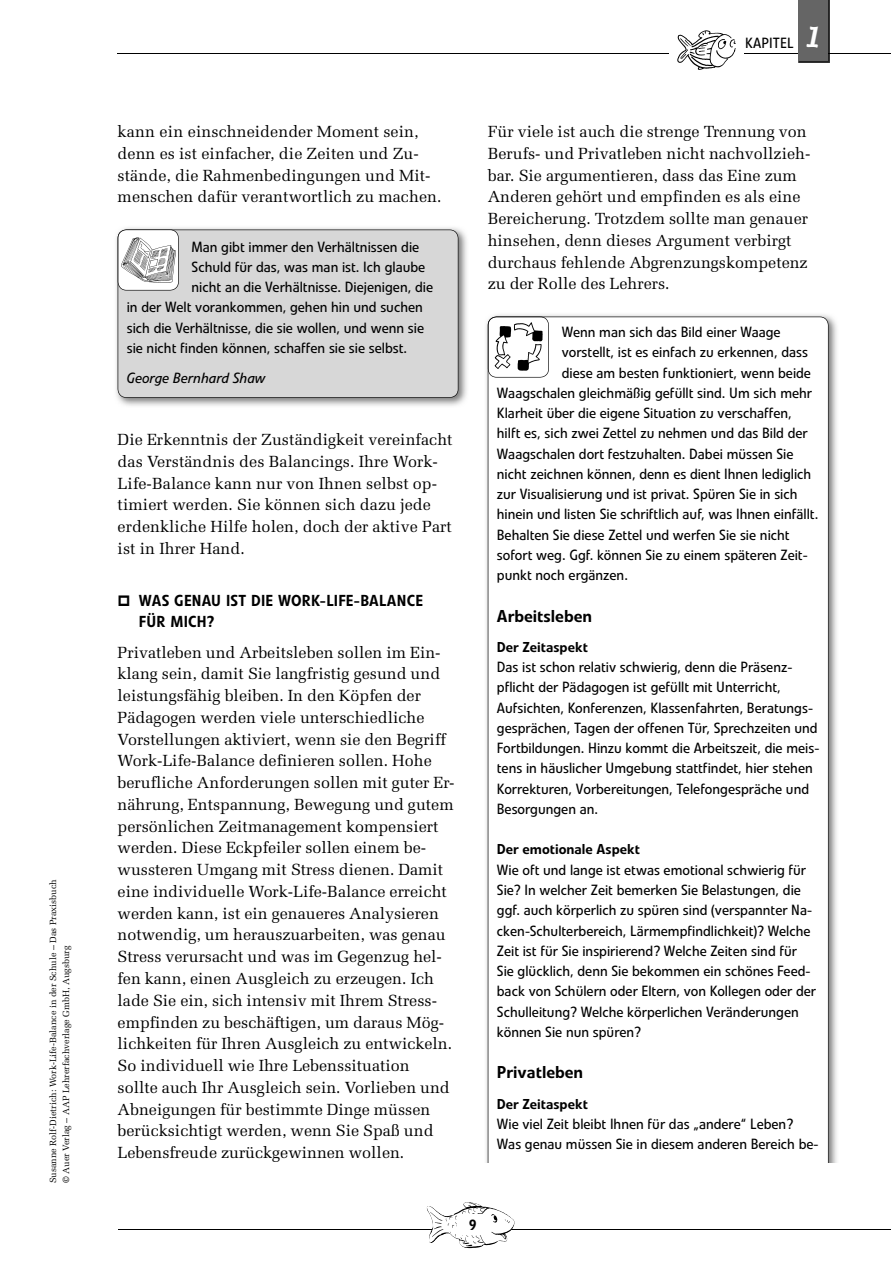
<style>
.page{position:relative;width:891px;height:1265px;background:#fff}
.page>*{position:absolute;margin:0;border:0;box-sizing:border-box;transform-origin:0 0}
.t1{font:24px "Textile";color:#fff}
.t2{font:500 16.95px "Linotype Veto";color:#000}
.t3{font:16.2px/21.8px "Melior LT";color:#000}
.t4{font:500 15.75px/21.8px "Linotype Veto";letter-spacing:.01em;color:#000}
.t5{font:14.7px/20.2px "Linotype Veto";color:#000}
.t6{font:italic 14.7px "Linotype Veto";color:#000}
.t7{font:500 14.7px "Linotype Veto";color:#000}
.t8{font:500 14.25px "Linotype Veto";color:#000}
.t9{font:9px/12.8px "Melior LT";color:#000}
</style>
<div class="page">
<hr style="left:118px;top:53px;width:772px;height:1px;background:#000">
<div style="left:669px;top:23px;width:74px;height:56px;background:#fff"></div>
<img style="left:677px;top:30px;width:58px;height:39px">
<img style="left:798px;top:0;width:31px;height:63px">
<div style="left:798px;top:0;width:30px;height:61px;background:#656565"></div>
<img style="left:116px;top:227px;width:351px;height:179px">
<div style="left:118px;top:229px;width:340px;height:169px;background:#d7d7d7"></div>
<svg style="left:118px;top:229px;width:61px;height:61px"></svg>
<img style="left:486px;top:314px;width:351px;height:848px">
<svg style="left:487px;top:316px;width:341px;height:846px"></svg>
<svg style="left:488px;top:316px;width:61px;height:61px"></svg>
<hr style="left:118px;top:1229px;width:772px;height:1px;background:#000">
<img style="left:427px;top:1203px;width:86px;height:45px">
<div style="left:457px;top:1214px;width:31px;height:21px;background:#fff"></div>
<p class="t9" style="left:47px;top:1183px;width:305px;rotate:-90deg">Susanne Rolf-Dietrich: Work-Life-Balance in der Schule – Das Praxisbuch © Auer Verlag – AAP Lehrerfachverlage GmbH, Augsburg</p>
<p class="t5" style="left:745px;top:33px;width:50px">KAPITEL</p>
<h1 class="t1" style="left:803px;top:25px;width:18px">1</h1>
<p class="t3" style="left:118px;top:121px;width:325px">kann ein einschneidender Moment sein, denn es ist einfacher, die Zeiten und Zu&shy;stände, die Rahmenbedingungen und Mit&shy;menschen dafür verantwortlich zu machen.</p>
<p class="t5" style="left:191px;top:236px;width:229px">Man gibt immer den Verhältnissen die</p>
<p class="t5" style="left:191px;top:257px;width:235px">Schuld für das, was man ist. Ich glaube</p>
<p class="t5" style="left:191px;top:277px;width:243px">nicht an die Verhältnisse. Diejenigen, die</p>
<p class="t5" style="left:127px;top:297px;width:298px">in der Welt vorankommen, gehen hin und suchen</p>
<p class="t5" style="left:127px;top:317px;width:299px">sich die Verhältnisse, die sie wollen, und wenn sie</p>
<p class="t5" style="left:127px;top:338px;width:282px">sie nicht finden können, schaffen sie sie selbst.</p>
<p class="t6" style="left:127px;top:369px;width:140px">George Bernhard Shaw</p>
<p class="t3" style="left:118px;top:429px;width:336px">Die Erkenntnis der Zuständigkeit vereinfacht das Verständnis des Balancings. Ihre Work-Life-Balance kann nur von Ihnen selbst op&shy;timiert werden. Sie können sich dazu jede erdenkliche Hilfe holen, doch der aktive Part ist in Ihrer Hand.</p>
<p class="t4" style="left:139px;top:589px;width:285px">WAS GENAU IST DIE WORK-LIFE-BALANCE<br>FÜR MICH?</p>
<p class="t3" style="left:118px;top:641px;width:338px">Privatleben und Arbeitsleben sollen im Ein&shy;klang sein, damit Sie langfristig gesund und leistungsfähig bleiben. In den Köpfen der Pädagogen werden viele unterschiedliche Vorstellungen aktiviert, wenn sie den Begriff Work-Life-Balance definieren sollen. Hohe berufliche Anforderungen sollen mit guter Er&shy;nährung, Entspannung, Bewegung und gutem persönlichen Zeitmanagement kompensiert werden. Diese Eckpfeiler sollen einem be&shy;wussteren Umgang mit Stress dienen. Damit eine individuelle Work-Life-Balance erreicht werden kann, ist ein genaueres Analysieren notwendig, um herauszuarbeiten, was genau Stress verursacht und was im Gegenzug hel&shy;fen kann, einen Ausgleich zu erzeugen. Ich lade Sie ein, sich intensiv mit Ihrem Stress&shy;empfinden zu beschäftigen, um daraus Mög&shy;lichkeiten für Ihren Ausgleich zu entwickeln.<br>So individuell wie Ihre Lebenssituation<br>sollte auch Ihr Ausgleich sein. Vorlieben und Abneigungen für bestimmte Dinge müssen berücksichtigt werden, wenn Sie Spaß und Lebensfreude zurückgewinnen wollen.</p>
<p class="t3" style="left:487px;top:121px;width:324px">Für viele ist auch die strenge Trennung von Berufs- und Privatleben nicht nachvollzieh&shy;bar. Sie argumentieren, dass das Eine zum Anderen gehört und empfinden es als eine Bereicherung. Trotzdem sollte man genauer hinsehen, denn dieses Argument verbirgt durchaus fehlende Abgrenzungskompetenz zu der Rolle des Lehrers.</p>
<p class="t5" style="left:561px;top:322px;width:220px">Wenn man sich das Bild einer Waage</p>
<p class="t5" style="left:561px;top:342px;width:248px">vorstellt, ist es einfach zu erkennen, dass</p>
<p class="t5" style="left:561px;top:362px;width:251px">diese am besten funktioniert, wenn beide</p>
<p class="t5" style="left:497px;top:383px;width:317px">Waagschalen gleichmäßig gefüllt sind. Um sich mehr</p>
<p class="t5" style="left:497px;top:403px;width:296px">Klarheit über die eigene Situation zu verschaffen,</p>
<p class="t5" style="left:497px;top:423px;width:312px">hilft es, sich zwei Zettel zu nehmen und das Bild der</p>
<p class="t5" style="left:497px;top:443px;width:298px">Waagschalen dort festzuhalten. Dabei müssen Sie</p>
<p class="t5" style="left:497px;top:464px;width:316px">nicht zeichnen können, denn es dient Ihnen lediglich</p>
<p class="t5" style="left:497px;top:484px;width:302px">zur Visualisierung und ist privat. Spüren Sie in sich</p>
<p class="t5" style="left:497px;top:504px;width:323px">hinein und listen Sie schriftlich auf, was Ihnen einfällt.</p>
<p class="t5" style="left:497px;top:525px;width:294px">Behalten Sie diese Zettel und werfen Sie sie nicht</p>
<p class="t5" style="left:497px;top:545px;width:312px">sofort weg. Ggf. können Sie zu einem späteren Zeit-</p>
<p class="t5" style="left:497px;top:565px;width:133px">punkt noch ergänzen.</p>
<p class="t2" style="left:497px;top:605px;width:97px">Arbeitsleben</p>
<p class="t8" style="left:497px;top:638px;width:92px">Der Zeitaspekt</p>
<p class="t5" style="left:497px;top:657px;width:324px">Das ist schon relativ schwierig, denn die Präsenz&shy;pflicht der Pädagogen ist gefüllt mit Unterricht, Aufsichten, Konferenzen, Klassenfahrten, Beratungs&shy;gesprächen, Tagen der offenen Tür, Sprechzeiten und Fortbildungen. Hinzu kommt die Arbeitszeit, die meis&shy;tens in häuslicher Umgebung stattfindet, hier stehen Korrekturen, Vorbereitungen, Telefongespräche und Besorgungen an.</p>
<p class="t8" style="left:497px;top:841px;width:144px">Der emotionale Aspekt</p>
<p class="t5" style="left:497px;top:859px;width:321px">Wie oft und lange ist etwas emotional schwierig für Sie? In welcher Zeit bemerken Sie Belastungen, die ggf. auch körperlich zu spüren sind (verspannter Na&shy;cken-Schulterbereich, Lärmempfindlichkeit)? Welche Zeit ist für Sie inspirierend? Welche Zeiten sind für Sie glücklich, denn Sie bekommen ein schönes Feed&shy;back von Schülern oder Eltern, von Kollegen oder der Schulleitung? Welche körperlichen Veränderungen können Sie nun spüren?</p>
<p class="t2" style="left:497px;top:1062px;width:88px">Privatleben</p>
<p class="t8" style="left:497px;top:1095px;width:92px">Der Zeitaspekt</p>
<p class="t5" style="left:497px;top:1113px;width:323px">Wie viel Zeit bleibt Ihnen für das „andere“ Leben?<br>Was genau müssen Sie in diesem anderen Bereich be-</p>
<p class="t7" style="left:469px;top:1216px;width:9px">9</p>
</div>
